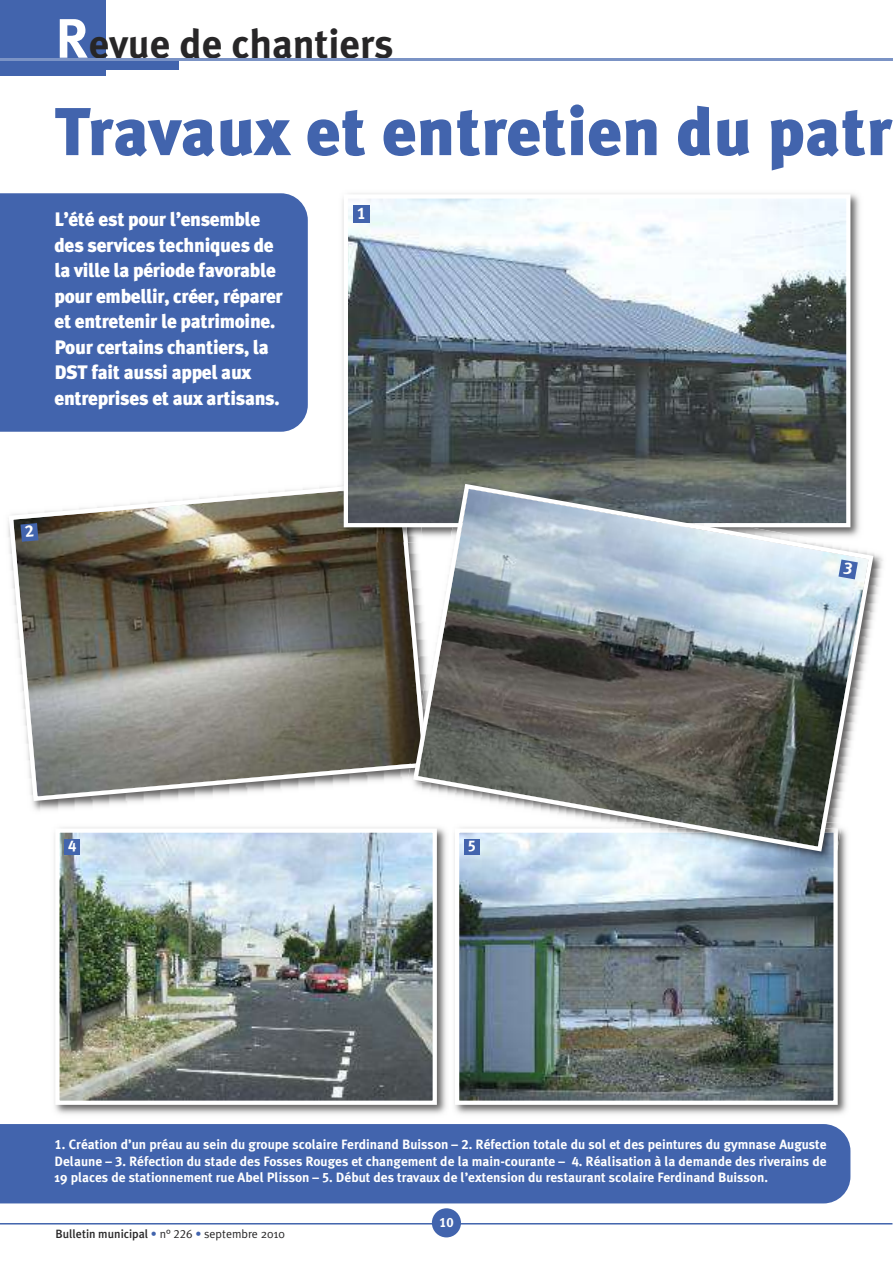
<style>
.page{position:relative;width:893px;height:1263px;background:#fff}
.page>*{position:absolute;margin:0;border:0;box-sizing:border-box;transform-origin:0 0}
.t1{font:900 67.5px "Meta Plus";letter-spacing:.005em;color:#4264ad}
.t2{font:700 40.5px "Meta Plus";color:#272627}
.t3{font:900 19.5px/25.5px "Meta Plus";letter-spacing:-.015em;color:#fff}
.t4{font:16.65px "Meta Plus Bold Caps";color:#fff}
.t5{font:15.45px "Meta Plus Bold Caps";color:#fff}
.t6{font:700 13.5px/16.5px "Meta Plus";color:#fff;text-align:justify}
.t7{font:13.5px "Meta Plus Bold Caps";color:#fff}
.t8{font:500 12px "Meta Plus";color:#272627}
.s1{font-size:55.5px;color:#fff}
.s2{font-family:"Meta Plus Bold Caps";font-weight:400}
.s3{font-family:"Meta Plus Normal";font-weight:400;color:#4264ad}
.s4{font-family:"Meta Plus Normal";font-weight:400}
.s5{font-family:"Meta Plus Normal Caps";font-weight:400}
</style>
<div class="page">
<div style="left:0;top:0;width:105px;height:76px;background:#4264ad"></div>
<div style="left:0;top:61px;width:179px;height:9px;background:#4264ad"></div>
<hr style="left:0;top:59px;width:893px;height:2px;background:#7b93c5">
<hr style="left:0;top:1223px;width:892px;height:1px;background:#4264ad">
<div style="left:432px;top:1208px;width:29px;height:29px;background:#4264ad;border-radius:50%"></div>
<div style="left:0;top:193px;width:308px;height:239px;background:#4264ad"></div>
<div style="left:0;top:1124px;width:850px;height:79px;background:#4264ad"></div>
<img style="left:54px;top:827px;width:393px;height:287px">
<img style="left:60px;top:833px;width:372px;height:267px">
<div style="left:55px;top:828px;width:382px;height:277px;border:4px solid #fff"></div>
<div style="left:65px;top:839px;width:15px;height:15px;background:#4264ad"></div>
<img style="left:454px;top:854px;width:393px;height:260px">
<img style="left:460px;top:854px;width:373px;height:246px">
<div style="left:455px;top:828px;width:383px;height:277px;border:4px solid #fff"></div>
<svg style="left:8px;top:486px;width:398px;height:317px;background:#868379"></svg>
<img style="left:342px;top:193px;width:518px;height:288px">
<img style="left:339px;top:481px;width:69px;height:61px">
<img style="left:338px;top:486px;width:66px;height:56px">
<img style="left:349px;top:199px;width:496px;height:323px">
<div style="left:344px;top:194px;width:506px;height:333px;border:4px solid #fff"></div>
<div style="left:353px;top:206px;width:17px;height:17px;background:#4264ad"></div>
<img style="left:406px;top:542px;width:477px;height:236px">
<img style="left:609px;top:854px;width:229px;height:14px">
<img style="left:633px;top:854px;width:200px;height:14px">
<img style="left:407px;top:644px;width:4px;height:135px">
<img style="left:410px;top:701px;width:1px;height:67px">
<img style="left:453px;top:476px;width:273px;height:5px">
<svg style="left:411px;top:481px;width:465px;height:373px;background:#8f9597"></svg>
<svg style="left:19px;top:523px;width:19px;height:33px"></svg>
<svg style="left:838px;top:559px;width:20px;height:20px"></svg>
<h2 class="t2" style="left:55px;top:20px;width:340px"><span class="s1">R</span>evue de chantiers</h2>
<h1 class="t1" style="left:55px;top:92px;width:839px">Travaux et entretien du patr</h1>
<h3 class="t3" style="left:55px;top:207px;width:230px">L’été est pour l’ensemble des services techniques de la ville la période favorable pour embellir, créer, réparer et entretenir le patrimoine.<br>Pour certains chantiers, la<br>DST fait aussi appel aux entreprises et aux artisans.</h3>
<p class="t4" style="left:357px;top:203px;width:10px">1</p>
<p class="t5" style="left:68px;top:837px;width:10px">4</p>
<p class="t5" style="left:468px;top:837px;width:10px">5</p>
<p class="t6" style="left:55px;top:1136px;width:774px"><span class="s2">1.</span> Création d’un préau au sein du groupe scolaire Ferdinand Buisson – <span class="s2">2.</span> Réfection totale du sol et des peintures du gymnase Auguste Delaune – <span class="s2">3.</span> Réfection du stade des Fosses Rouges et changement de la main-courante – <span class="s2">4.</span> Réalisation à la demande des riverains de 19 places de stationnement rue Abel Plisson – <span class="s2">5.</span> Début des travaux de l’extension du restaurant scolaire Ferdinand Buisson.</p>
<p class="t8" style="left:56px;top:1226px;width:231px">Bulletin municipal <span class="s3">•</span> <span class="s4">n°</span> <span class="s5">226</span> <span class="s3">•</span> <span class="s4">septembre 2010</span></p>
<p class="t7" style="left:439px;top:1214px;width:16px">10</p>
</div>
